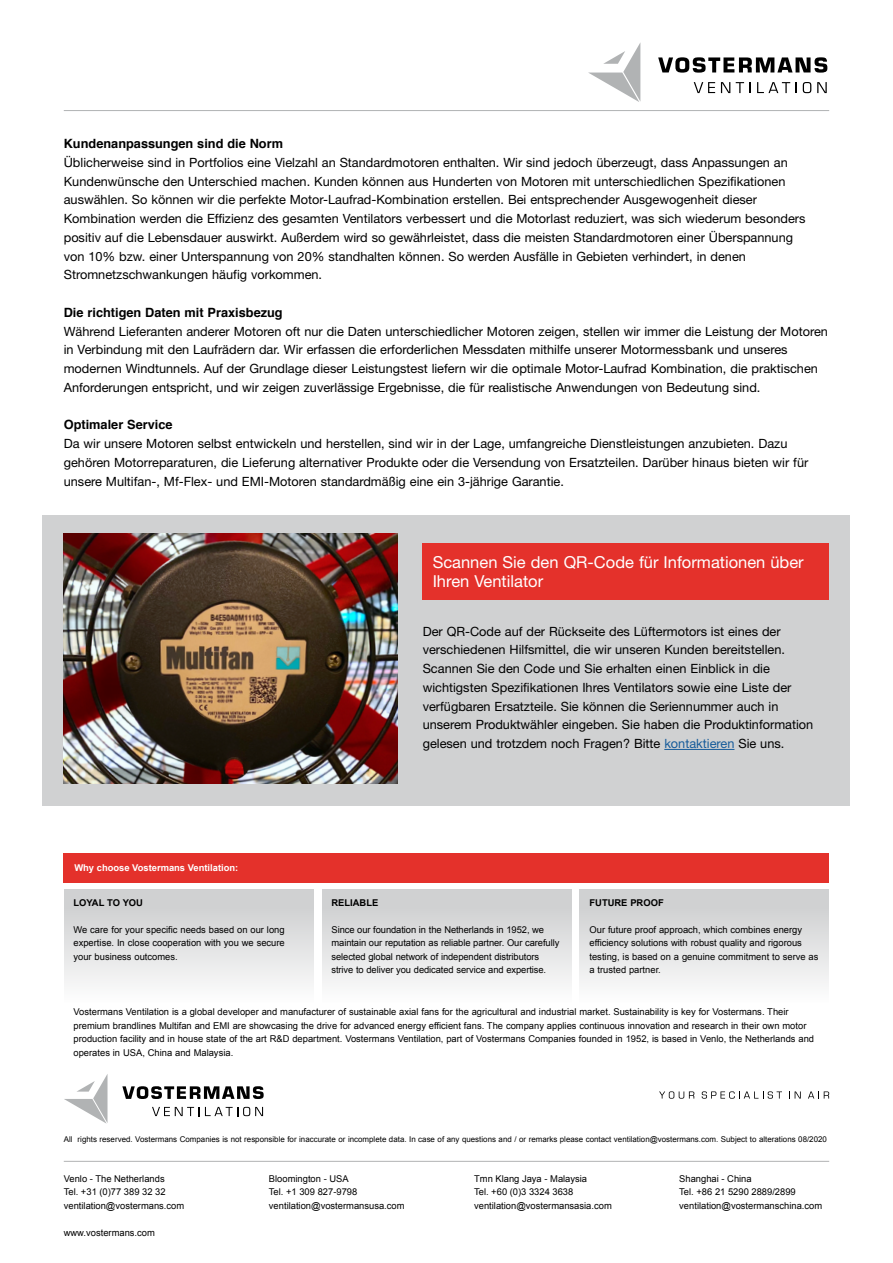
<style>
.page{position:relative;width:893px;height:1263px;background:#fff}
.page>*{position:absolute;margin:0;border:0;box-sizing:border-box;transform-origin:0 0}
.t1{font:16.5px/18.8px "Helvetica Neue";color:#fff}
.t2{font:12.75px/18.8px "Helvetica Neue";color:#000}
.t3{font:700 12.75px "Helvetica";color:#000}
.t4{font:9.3px/13.5px "Arial";color:#000}
.t5{font:700 9.3px "Arial";color:#fff}
.t6{font:700 9.3px "Arial";color:#000}
.t7{font:7.95px "Arial";color:#000}
.s1{color:#165b9a}
.s2{color:#fff}
</style>
<div class="page">
<div style="left:43px;top:515px;width:807px;height:291px;background:#d0d1d2"></div>
<div style="left:423px;top:544px;width:406px;height:56px;background:#e4312b"></div>
<hr style="left:64px;top:110px;width:765px;height:1px;background:#b1b3b4">
<div style="left:64px;top:853px;width:765px;height:29px;background:#e4312b"></div>
<div style="left:64px;top:889px;width:249px;height:114px;background:linear-gradient(to bottom,#cacbcc,#fcfcfc)"></div>
<div style="left:322px;top:889px;width:249px;height:114px;background:linear-gradient(to bottom,#cacbcc,#fcfcfc)"></div>
<div style="left:580px;top:889px;width:249px;height:114px;background:linear-gradient(to bottom,#cacbcc,#fcfcfc)"></div>
<svg style="left:152px;top:1107px;width:111px;height:9px"></svg>
<svg style="left:122px;top:1086px;width:142px;height:13px"></svg>
<svg style="left:64px;top:1074px;width:44px;height:50px"></svg>
<svg style="left:659px;top:1091px;width:35px;height:7px"></svg>
<svg style="left:702px;top:1091px;width:80px;height:7px"></svg>
<svg style="left:789px;top:1091px;width:12px;height:7px"></svg>
<svg style="left:808px;top:1091px;width:21px;height:7px"></svg>
<hr style="left:64px;top:1161px;width:765px;height:1px;background:#b1b3b4">
<svg style="left:694px;top:82px;width:21px;height:11px"></svg>
<svg style="left:721px;top:82px;width:9px;height:11px"></svg>
<svg style="left:736px;top:82px;width:15px;height:11px"></svg>
<svg style="left:757px;top:82px;width:33px;height:11px"></svg>
<svg style="left:803px;top:82px;width:8px;height:11px"></svg>
<svg style="left:817px;top:82px;width:10px;height:11px"></svg>
<svg style="left:658px;top:57px;width:169px;height:16px"></svg>
<svg style="left:588px;top:43px;width:52px;height:59px"></svg>
<img style="left:64px;top:534px;width:333px;height:250px">
<hr style="left:664px;top:749px;width:70px;height:1px;background:#165b9a">
<p class="t3" style="left:64px;top:133px;width:221px">Kundenanpassungen sind die Norm</p>
<p class="t2" style="left:64px;top:153px;width:743px">Üblicherweise sind in Portfolios eine Vielzahl an Standardmotoren enthalten. Wir sind jedoch überzeugt, dass Anpassungen an Kundenwünsche den Unterschied machen. Kunden können aus Hunderten von Motoren mit unterschiedlichen Spezifikationen auswählen. So können wir die perfekte Motor-Laufrad-Kombination erstellen. Bei entsprechender Ausgewogenheit dieser Kombination werden die Effizienz des gesamten Ventilators verbessert und die Motorlast reduziert, was sich wiederum besonders positiv auf die Lebensdauer auswirkt. Außerdem wird so gewährleistet, dass die meisten Standardmotoren einer Überspannung von 10% bzw. einer Unterspannung von 20% standhalten können. So werden Ausfälle in Gebieten verhindert, in denen Stromnetzschwankungen häufig vorkommen.</p>
<p class="t3" style="left:64px;top:302px;width:220px">Die richtigen Daten mit Praxisbezug</p>
<p class="t2" style="left:64px;top:322px;width:766px">Während Lieferanten anderer Motoren oft nur die Daten unterschiedlicher Motoren zeigen, stellen wir immer die Leistung der Motoren in Verbindung mit den Laufrädern dar. Wir erfassen die erforderlichen Messdaten mithilfe unserer Motormessbank und unseres modernen Windtunnels. Auf der Grundlage dieser Leistungstest liefern wir die optimale Motor-Laufrad Kombination, die praktischen Anforderungen entspricht, und wir zeigen zuverlässige Ergebnisse, die für realistische Anwendungen von Bedeutung sind.</p>
<p class="t3" style="left:64px;top:415px;width:110px">Optimaler Service</p>
<p class="t2" style="left:64px;top:434px;width:746px">Da wir unsere Motoren selbst entwickeln und herstellen, sind wir in der Lage, umfangreiche Dienstleistungen anzubieten. Dazu gehören Motorreparaturen, die Lieferung alternativer Produkte oder die Versendung von Ersatzteilen. Darüber hinaus bieten wir für unsere Multifan-, Mf-Flex- und EMI-Motoren standardmäßig eine ein 3-jährige Garantie.</p>
<p class="t1" style="left:433px;top:553px;width:373px">Scannen Sie den QR-Code für Informationen über<br>Ihren Ventilator</p>
<p class="t5" style="left:74px;top:862px;width:165px">Why choose Vostermans Ventilation:</p>
<p class="t6" style="left:74px;top:896px;width:71px">LOYAL TO YOU</p>
<p class="t4" style="left:74px;top:922px;width:213px;text-align:justify">We care for your specific needs based on our long expertise. In close cooperation with you we secure your business outcomes.</p>
<p class="t2" style="left:423px;top:621px;width:392px">Der QR-Code auf der Rückseite des Lüftermotors ist eines der verschiedenen Hilfsmittel, die wir unseren Kunden bereitstellen.<br>Scannen Sie den Code und Sie erhalten einen Einblick in die wichtigsten Spezifikationen Ihres Ventilators sowie eine Liste der verfügbaren Ersatzteile. Sie können die Seriennummer auch in unserem Produktwähler eingeben. Sie haben die Produktinformation gelesen und trotzdem noch Fragen? Bitte <span class="s1">kontaktieren</span> Sie uns.</p>
<p class="t6" style="left:331px;top:896px;width:48px">RELIABLE</p>
<p class="t4" style="left:331px;top:922px;width:229px">Since our foundation in the Netherlands in 1952, we maintain our reputation as reliable partner. Our carefully selected global network of independent distributors strive to deliver you dedicated service and expertise.</p>
<p class="t6" style="left:589px;top:896px;width:76px">FUTURE PROOF</p>
<p class="t4" style="left:589px;top:922px;width:231px">Our future proof approach, which combines energy efficiency solutions with robust quality and rigorous testing, is based on a genuine commitment to serve as a trusted partner.</p>
<p class="t4" style="left:74px;top:1005px;width:742px">Vostermans Ventilation is a global developer and manufacturer of sustainable axial fans for the agricultural and industrial market. Sustainability is key for Vostermans. Their premium brandlines Multifan and EMI are showcasing the drive for advanced energy efficient fans. The company applies continuous innovation and research in their own motor production facility and in house state of the art R&amp;D department. Vostermans Ventilation, part of Vostermans Companies founded in 1952, is based in Venlo, the Netherlands and operates in USA, China and Malaysia.</p>
<p class="t7" style="left:64px;top:1134px;width:767px">All rights reserved. Vostermans Companies is not responsible for inaccurate or incomplete data. In case of any questions and / or remarks please contact ventilation@vostermans.com. Subject to alterations 08/2020<span class="s2">f</span></p>
<p class="t4" style="left:64px;top:1172px;width:122px">Venlo - The Netherlands<br>Tel. +31 (0)77 389 32 32 ventilation@vostermans.com</p>
<p class="t4" style="left:64px;top:1226px;width:93px">www.vostermans.com</p>
<p class="t4" style="left:269px;top:1172px;width:137px">Bloomington - USA<br>Tel. +1 309 827-9798 ventilation@vostermansusa.com</p>
<p class="t4" style="left:474px;top:1172px;width:139px">Tmn Klang Jaya - Malaysia<br>Tel. +60 (0)3 3324 3638 ventilation@vostermansasia.com</p>
<p class="t4" style="left:679px;top:1172px;width:144px">Shanghai - China<br>Tel. +86 21 5290 2889/2899 ventilation@vostermanschina.com</p>
</div>
